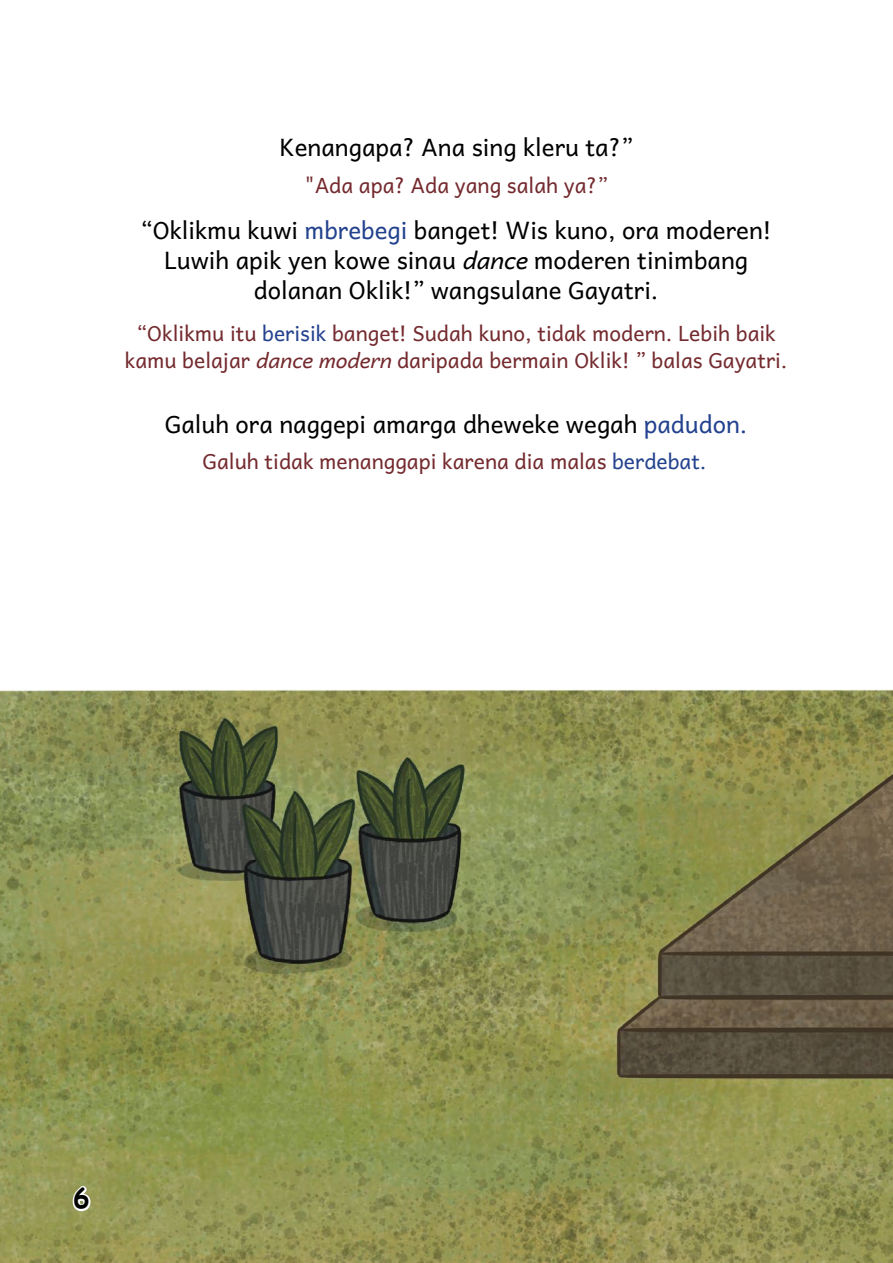
<style>
.page{position:relative;width:893px;height:1263px;background:#fff}
.page>*{position:absolute;margin:0;border:0;box-sizing:border-box;transform-origin:0 0}
.t1{font:700 27px "Comic Sans MS";color:#000}
.t2{font:24px/30px "Andika New Basic";color:#000;text-align:center}
.t3{font:21px/27px "Andika New Basic";color:#742a2e;text-align:center}
.s1{color:#23428e}
.s2{font-style:italic}
</style>
<div class="page">
<img style="left:0;top:689px;width:893px;height:574px">
<svg style="left:71px;top:1183px;width:21px;height:30px"></svg>
<p class="t2" style="left:279px;top:129px;width:355px">Kenangapa? Ana sing kleru ta?”</p>
<p class="t3" style="left:304px;top:169px;width:305px">"Ada apa? Ada yang salah ya?”</p>
<p class="t2" style="left:140px;top:212px;width:633px">“Oklikmu kuwi <span class="s1">mbrebegi</span> banget! Wis kuno, ora moderen!<br>Luwih apik yen kowe sinau <span class="s2">dance</span> moderen tinimbang dolanan Oklik!” wangsulane Gayatri.</p>
<p class="t3" style="left:125px;top:317px;width:664px">“Oklikmu itu <span class="s1">berisik</span> banget! Sudah kuno, tidak modern. Lebih baik kamu belajar <span class="s2">dance modern</span> daripada bermain Oklik! ” balas Gayatri.</p>
<p class="t2" style="left:165px;top:406px;width:584px">Galuh ora naggepi amarga dheweke wegah <span class="s1">padudon.</span></p>
<p class="t3" style="left:203px;top:445px;width:505px">Galuh tidak menanggapi karena dia malas <span class="s1">berdebat.</span></p>
<p class="t1" style="left:73px;top:1178px;width:18px">6</p>
</div>
